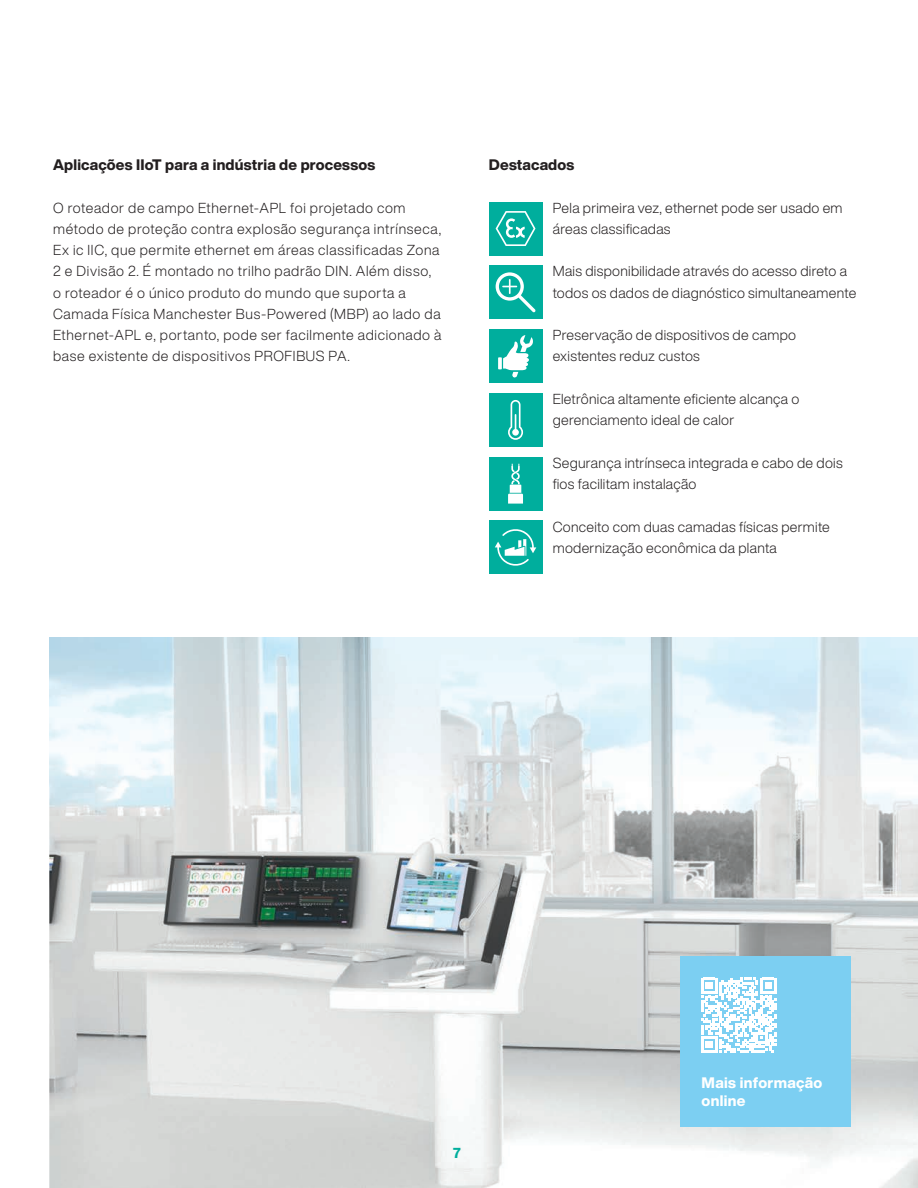
<style>
.page{position:relative;width:918px;height:1188px;background:#fff}
.page>*{position:absolute;margin:0;border:0;box-sizing:border-box;transform-origin:0 0}
.t1{font:800 15px "Helvetica Now Display";letter-spacing:.01em;color:#231f20}
.t2{font:800 15px/18px "Helvetica Now Display";letter-spacing:.02em;color:#fff}
.t3{font:300 14.25px/21.3px "Helvetica Now Display";letter-spacing:.025em;color:#231f20}
.t4{font:300 14.25px/21.3px "Helvetica Now Display";letter-spacing:.045em;color:#231f20}
.t5{font:800 14.25px "Helvetica Now Display";color:#00ae9d}
</style>
<div class="page">
<img style="left:49px;top:787px;width:869px;height:401px">
<div style="left:489px;top:202px;width:53px;height:53px;background:#00ae9d"></div>
<svg style="left:496px;top:211px;width:39px;height:35px"></svg>
<div style="left:489px;top:266px;width:53px;height:53px;background:#00ae9d"></div>
<svg style="left:496px;top:272px;width:40px;height:40px"></svg>
<div style="left:489px;top:330px;width:53px;height:53px;background:#00ae9d"></div>
<svg style="left:503px;top:335px;width:30px;height:43px"></svg>
<svg style="left:498px;top:357px;width:4px;height:12px"></svg>
<div style="left:489px;top:393px;width:53px;height:53px;background:#00ae9d"></div>
<svg style="left:508px;top:400px;width:15px;height:40px"></svg>
<div style="left:489px;top:457px;width:53px;height:53px;background:#00ae9d"></div>
<svg style="left:508px;top:464px;width:15px;height:40px"></svg>
<div style="left:489px;top:521px;width:53px;height:53px;background:#00ae9d"></div>
<svg style="left:495px;top:529px;width:41px;height:37px"></svg>
<img style="left:49px;top:638px;width:869px;height:149px">
<div style="left:680px;top:957px;width:170px;height:170px;background:#7ccff2"></div>
<svg style="left:701px;top:978px;width:75px;height:75px"></svg>
<p class="t1" style="left:53px;top:154px;width:324px">Aplicações IIoT para a indústria de processos</p>
<p class="t4" style="left:53px;top:197px;width:390px">O roteador de campo Ethernet-APL foi projetado com método de proteção contra explosão segurança intrínseca, Ex ic IIC, que permite ethernet em áreas classificadas Zona 2 e Divisão 2. É montado no trilho padrão DIN. Além disso, o roteador é o único produto do mundo que suporta a Camada Física Manchester Bus-Powered (MBP) ao lado da Ethernet-APL e, portanto, pode ser facilmente adicionado à base existente de dispositivos PROFIBUS PA.</p>
<p class="t1" style="left:489px;top:154px;width:87px">Destacados</p>
<p class="t3" style="left:553px;top:197px;width:291px">Pela primeira vez, ethernet pode ser usado em áreas classificadas</p>
<p class="t3" style="left:553px;top:261px;width:305px">Mais disponibilidade através do acesso direto a todos os dados de diagnóstico simultaneamente</p>
<p class="t3" style="left:553px;top:324px;width:245px">Preservação de dispositivos de campo existentes reduz custos</p>
<p class="t3" style="left:553px;top:388px;width:248px">Eletrônica altamente eficiente alcança o gerenciamento ideal de calor</p>
<p class="t3" style="left:553px;top:452px;width:291px">Segurança intrínseca integrada e cabo de dois fios facilitam instalação</p>
<p class="t3" style="left:553px;top:516px;width:279px">Conceito com duas camadas físicas permite modernização econômica da planta</p>
<p class="t5" style="left:453px;top:1143px;width:9px">7</p>
<p class="t2" style="left:702px;top:1073px;width:122px">Mais informação online</p>
</div>
